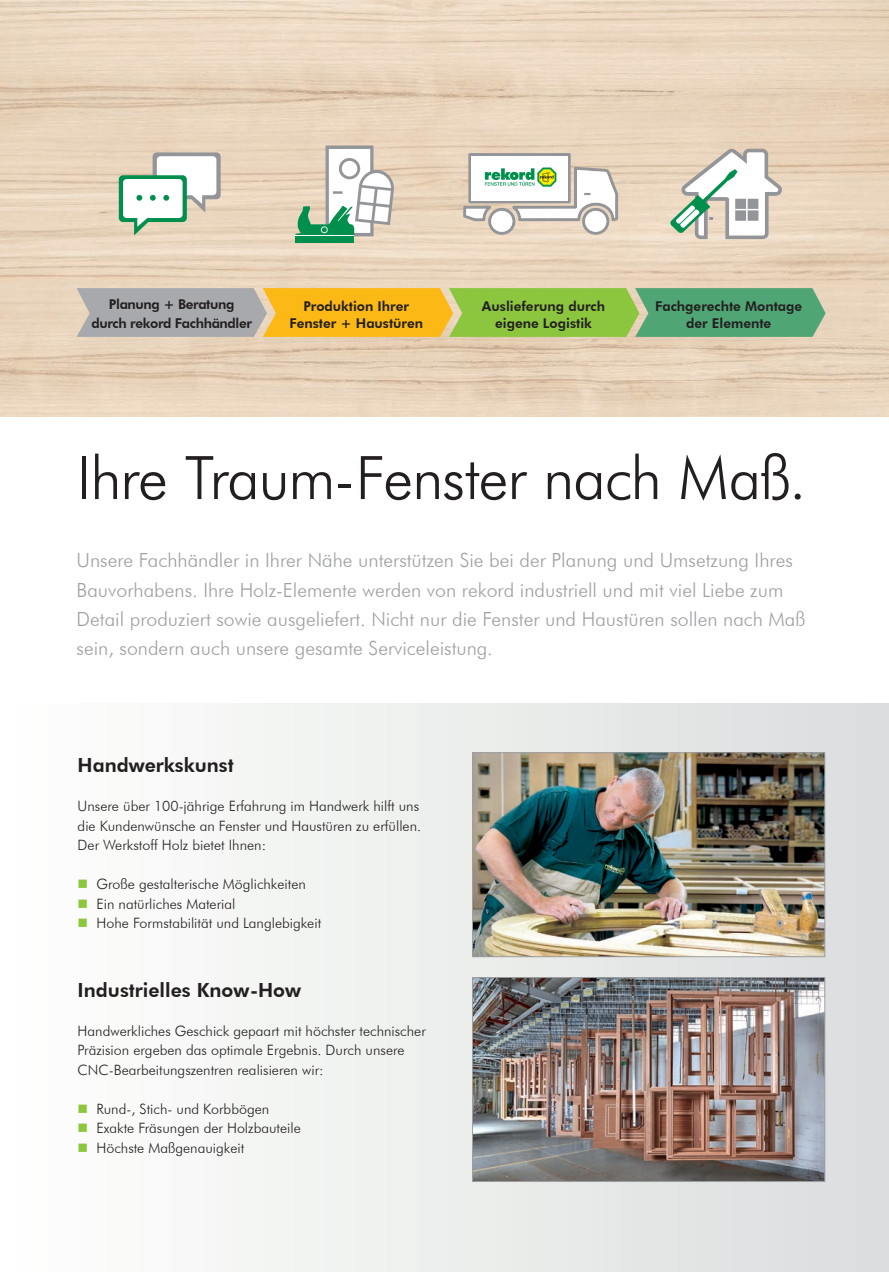
<style>
.page{position:relative;width:889px;height:1272px;background:#fff}
.page>*{position:absolute;margin:0;border:0;box-sizing:border-box;transform-origin:0 0}
.t1{font:300 60px "Futura BT";letter-spacing:-.02em;color:#231f20}
.t2{font:300 19.5px/29.2px "Futura BT";color:#9d9fa2}
.t3{font:800 19.5px "Futura BT";color:#231f20}
.t4{font:300 14.25px/19.5px "Futura BT";color:#231f20}
.t5{font:800 13.5px/17.2px "Futura BT";color:#231f20;text-align:center}
.t6{font:800 13.5px/19.5px "Futura BT";letter-spacing:-.025em;color:#231f20;text-align:center}
.s1{color:#8bc63e}
</style>
<div class="page">
<div style="left:0;top:704px;width:889px;height:567px;background:linear-gradient(to right,#fefffd,#dbdddd)"></div>
<img style="left:0;top:0;width:889px;height:417px">
<img style="left:474px;top:979px;width:349px;height:200px">
<div style="left:472px;top:977px;width:353px;height:204px;border:1px solid #9d9fa2"></div>
<img style="left:474px;top:754px;width:349px;height:201px">
<div style="left:472px;top:752px;width:353px;height:205px;border:1px solid #9d9fa2"></div>
<svg style="left:77px;top:288px;width:748px;height:49px;background:#a3b462"></svg>
<svg style="left:119px;top:152px;width:102px;height:83px"></svg>
<div style="left:325px;top:145px;width:48px;height:91px;background:#939598"></div>
<div style="left:329px;top:149px;width:41px;height:84px;background:#fff"></div>
<svg style="left:295px;top:158px;width:99px;height:77px"></svg>
<hr style="left:295px;top:235px;width:59px;height:1px;background:#fff">
<div style="left:295px;top:236px;width:59px;height:6px;background:#008f4d"></div>
<svg style="left:463px;top:153px;width:155px;height:82px"></svg>
<svg style="left:670px;top:148px;width:112px;height:91px"></svg>
<p class="t6" style="left:91px;top:294px;width:162px">Planung + Beratung durch rekord Fachhändler</p>
<p class="t5" style="left:289px;top:297px;width:135px">Produktion Ihrer<br>Fenster + Haustüren</p>
<p class="t5" style="left:482px;top:297px;width:125px">Auslieferung durch eigene Logistik</p>
<p class="t5" style="left:655px;top:297px;width:148px">Fachgerechte Montage der Elemente</p>
<h1 class="t1" style="left:77px;top:441px;width:731px">Ihre Traum-Fenster nach Maß.</h1>
<p class="t2" style="left:77px;top:545px;width:730px">Unsere Fachhändler in Ihrer Nähe unterstützen Sie bei der Planung und Umsetzung Ihres Bauvorhabens. Ihre Holz-Elemente werden von rekord industriell und mit viel Liebe zum Detail produziert sowie ausgeliefert. Nicht nur die Fenster und Haustüren sollen nach Maß sein, sondern auch unsere gesamte Serviceleistung.</p>
<h2 class="t3" style="left:78px;top:753px;width:158px">Handwerkskunst</h2>
<p class="t4" style="left:78px;top:796px;width:345px">Unsere über 100-jährige Erfahrung im Handwerk hilft uns die Kundenwünsche an Fenster und Haustüren zu erfüllen.<br>Der Werkstoff Holz bietet Ihnen:</p>
<p class="t4" style="left:78px;top:874px;width:230px"><span class="s1">■</span> Große gestalterische Möglichkeiten</p>
<p class="t4" style="left:78px;top:893px;width:159px"><span class="s1">■</span> Ein natürliches Material</p>
<p class="t4" style="left:78px;top:913px;width:245px"><span class="s1">■</span> Hohe Formstabilität und Langlebigkeit</p>
<h2 class="t3" style="left:78px;top:977px;width:225px">Industrielles Know-How</h2>
<p class="t4" style="left:78px;top:1020px;width:350px">Handwerkliches Geschick gepaart mit höchster technischer<br>Präzision ergeben das optimale Ergebnis. Durch unsere<br>CNC-Bearbeitungszentren realisieren wir:</p>
<p class="t4" style="left:78px;top:1098px;width:193px"><span class="s1">■</span> Rund-, Stich- und Korbbögen</p>
<p class="t4" style="left:78px;top:1118px;width:225px"><span class="s1">■</span> Exakte Fräsungen der Holzbauteile</p>
<p class="t4" style="left:78px;top:1137px;width:168px"><span class="s1">■</span> Höchste Maßgenauigkeit</p>
</div>
